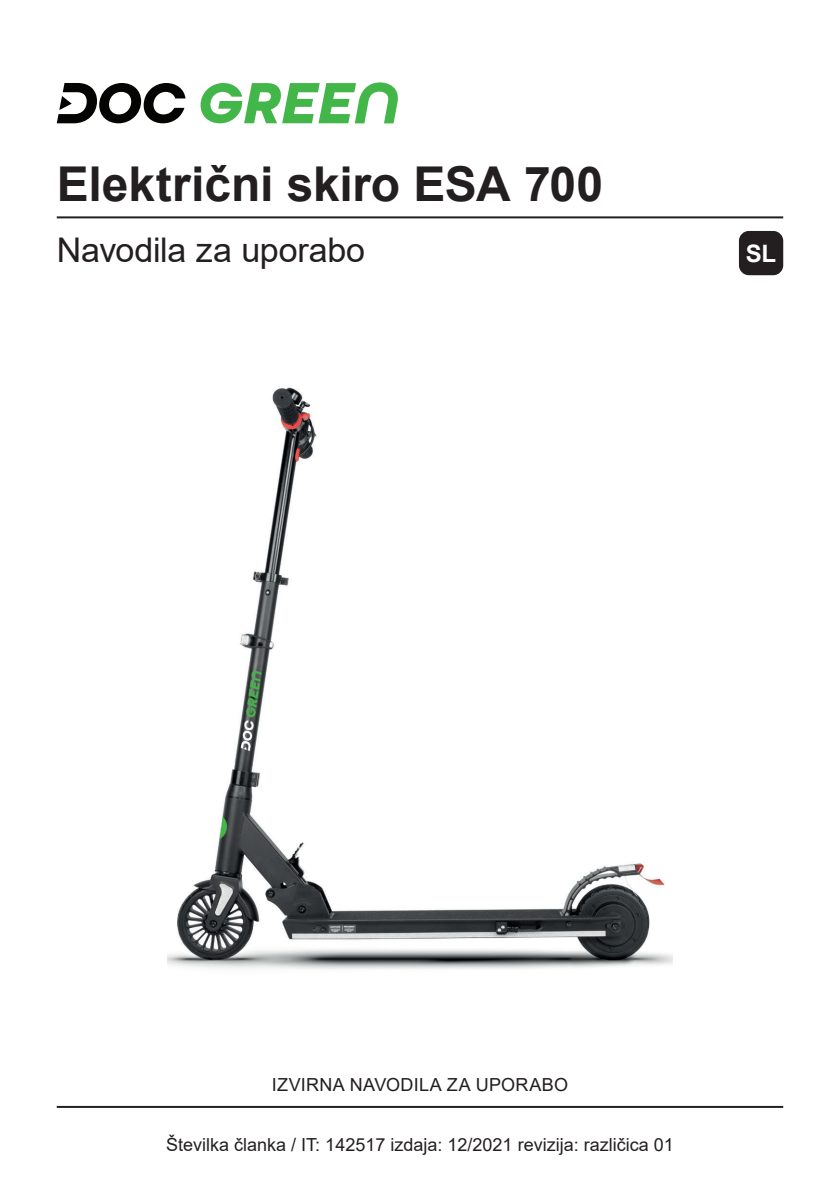
<style>
.page{position:relative;width:840px;height:1191px;background:#fff}
.page>*{position:absolute;margin:0;border:0;box-sizing:border-box;transform-origin:0 0}
.t1{font:700 48px "Arial";letter-spacing:-.005em;color:#231f20}
.t2{font:34px "Arial";letter-spacing:-.005em;color:#231f20}
.t3{font:700 24px "Arial";color:#fff}
.t4{font:18px "Arial";color:#231f20}
</style>
<div class="page">
<img style="left:167px;top:387px;width:505px;height:582px">
<hr style="left:57px;top:216px;width:725px;height:2px;background:#231f20">
<hr style="left:57px;top:1106px;width:725px;height:2px;background:#231f20">
<div style="left:738px;top:231px;width:44px;height:44px;background:#231f20;border-radius:10px"></div>
<svg style="left:57px;top:83px;width:128px;height:40px"></svg>
<svg style="left:200px;top:82px;width:198px;height:41px"></svg>
<h1 class="t1" style="left:57px;top:151px;width:547px">Električni skiro ESA 700</h1>
<h2 class="t2" style="left:57px;top:226px;width:310px">Navodila za uporabo</h2>
<h3 class="t3" style="left:745px;top:236px;width:32px">SL</h3>
<p class="t4" style="left:272px;top:1072px;width:297px">IZVIRNA NAVODILA ZA UPORABO</p>
<p class="t4" style="left:166px;top:1132px;width:509px">Številka članka / IT: 142517 izdaja: 12/2021 revizija: različica 01</p>
</div>
